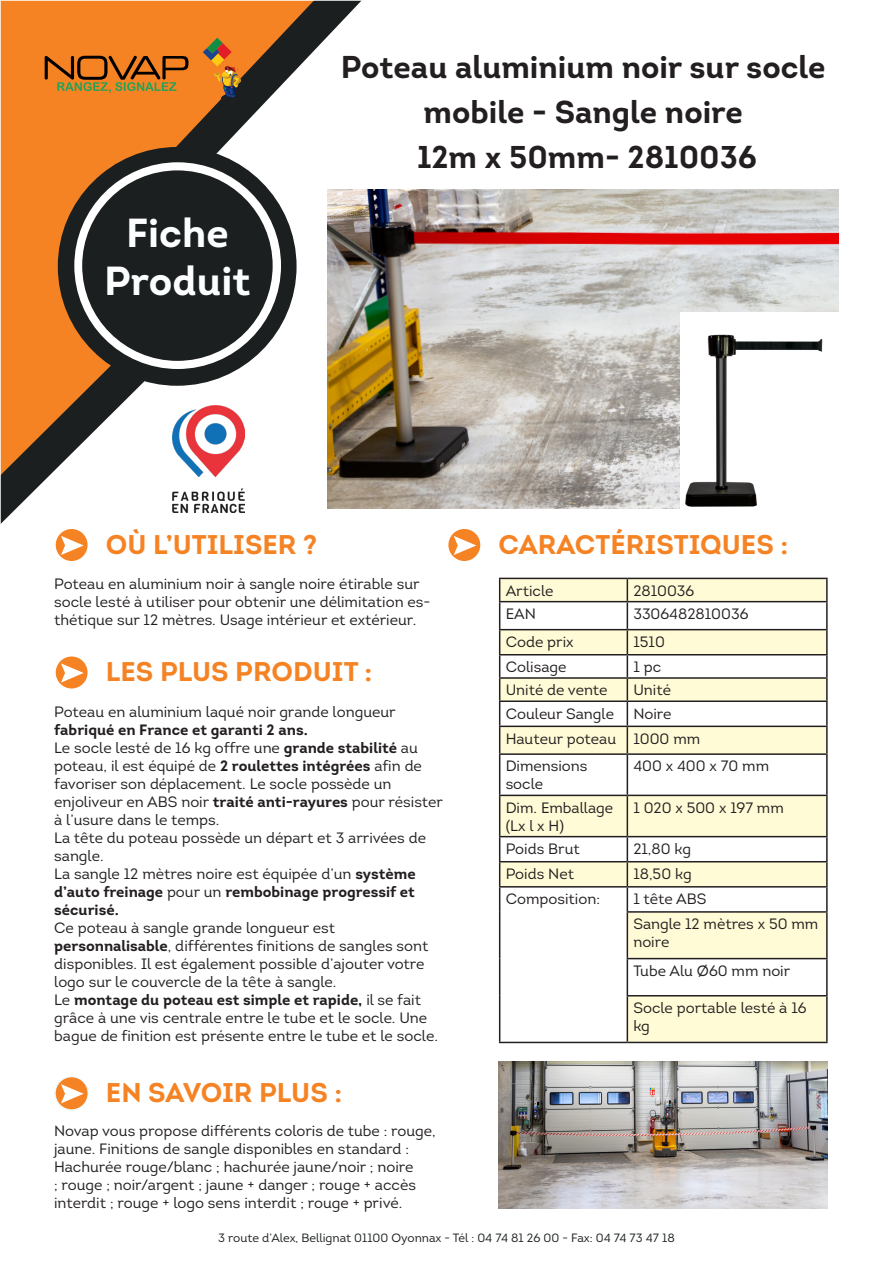
<style>
.page{position:relative;width:893px;height:1263px;background:#fff}
.page>*{position:absolute;margin:0;border:0;box-sizing:border-box;transform-origin:0 0}
.t1{font:700 40.5px/48.6px "Intro";color:#fbfdfe;text-align:center}
.t2{font:700 31.5px "Intro";color:#231f20}
.t3{font:700 27px "Intro";color:#f58324}
.t4{font:15px/18px "Intro";color:#231f20}
.t5{font:700 15px/18px "Intro";color:#231f20;text-align:justify}
.t6{font:12px "Intro";color:#1b1f1f}
.s1{font-weight:700}
.s2{font-weight:400}
</style>
<div class="page">
<svg style="left:3px;top:3px;width:293px;height:496px;fill:#f58323"></svg>
<svg style="left:3px;top:342px;width:164px;height:180px"></svg>
<div style="left:59px;top:148px;width:237px;height:237px;background:#1b1f1f;border-radius:50%"></div>
<div style="left:74px;top:162px;width:207px;height:207px;background:#fff;border-radius:50%"></div>
<div style="left:82px;top:170px;width:191px;height:191px;background:#1b1f1f;border-radius:50%"></div>
<svg style="left:45px;top:0;width:317px;height:162px"></svg>
<svg style="left:55px;top:1076px;width:33px;height:34px"></svg>
<div style="left:54px;top:1076px;width:35px;height:35px;border:2px solid #f0f9f9;border-radius:50%"></div>
<svg style="left:61px;top:1084px;width:23px;height:19px"></svg>
<svg style="left:55px;top:528px;width:33px;height:34px"></svg>
<div style="left:54px;top:527px;width:35px;height:35px;border:2px solid #fff;border-radius:50%"></div>
<svg style="left:61px;top:536px;width:23px;height:19px"></svg>
<svg style="left:448px;top:528px;width:33px;height:34px"></svg>
<div style="left:447px;top:527px;width:35px;height:35px;border:2px solid #fff;border-radius:50%"></div>
<svg style="left:454px;top:536px;width:22px;height:19px"></svg>
<div style="left:55px;top:656px;width:33px;height:33px;background:#f58324;border-radius:50%"></div>
<div style="left:54px;top:655px;width:35px;height:35px;border:2px solid #fff;border-radius:50%"></div>
<svg style="left:61px;top:663px;width:23px;height:19px"></svg>
<svg style="left:500px;top:579px;width:326px;height:463px"></svg>
<hr style="left:499px;top:578px;width:128px;height:1px;background:#231f20">
<hr style="left:627px;top:578px;width:201px;height:1px;background:#231f20">
<hr style="left:826px;top:579px;width:2px;height:22px;background:#231f20">
<hr style="left:499px;top:601px;width:128px;height:1px;background:#231f20">
<hr style="left:627px;top:601px;width:201px;height:1px;background:#231f20">
<hr style="left:826px;top:602px;width:2px;height:27px;background:#231f20">
<hr style="left:499px;top:629px;width:128px;height:1px;background:#231f20">
<hr style="left:627px;top:629px;width:201px;height:1px;background:#231f20">
<hr style="left:826px;top:630px;width:2px;height:24px;background:#231f20">
<hr style="left:499px;top:654px;width:128px;height:1px;background:#231f20">
<hr style="left:627px;top:654px;width:201px;height:1px;background:#231f20">
<hr style="left:826px;top:655px;width:2px;height:22px;background:#231f20">
<hr style="left:499px;top:677px;width:128px;height:2px;background:#231f20">
<hr style="left:627px;top:677px;width:201px;height:2px;background:#231f20">
<hr style="left:826px;top:679px;width:2px;height:21px;background:#231f20">
<hr style="left:499px;top:700px;width:128px;height:2px;background:#231f20">
<hr style="left:627px;top:700px;width:201px;height:2px;background:#231f20">
<hr style="left:826px;top:702px;width:2px;height:24px;background:#231f20">
<hr style="left:499px;top:726px;width:128px;height:1px;background:#231f20">
<svg style="left:499px;top:579px;width:1px;height:174px"></svg>
<hr style="left:627px;top:726px;width:201px;height:1px;background:#231f20">
<svg style="left:627px;top:579px;width:1px;height:174px"></svg>
<hr style="left:826px;top:727px;width:2px;height:26px;background:#231f20">
<hr style="left:499px;top:753px;width:128px;height:2px;background:#231f20">
<hr style="left:499px;top:755px;width:1px;height:40px;background:#231f20">
<hr style="left:627px;top:753px;width:201px;height:2px;background:#231f20">
<hr style="left:627px;top:755px;width:1px;height:40px;background:#231f20">
<hr style="left:826px;top:755px;width:2px;height:40px;background:#231f20">
<hr style="left:499px;top:795px;width:128px;height:1px;background:#231f20">
<hr style="left:499px;top:796px;width:1px;height:40px;background:#231f20">
<hr style="left:627px;top:795px;width:201px;height:1px;background:#231f20">
<hr style="left:627px;top:796px;width:1px;height:40px;background:#231f20">
<hr style="left:826px;top:796px;width:2px;height:40px;background:#231f20">
<hr style="left:499px;top:836px;width:128px;height:1px;background:#231f20">
<hr style="left:627px;top:836px;width:201px;height:1px;background:#231f20">
<hr style="left:826px;top:837px;width:2px;height:24px;background:#231f20">
<hr style="left:499px;top:861px;width:128px;height:1px;background:#231f20">
<hr style="left:627px;top:861px;width:201px;height:1px;background:#231f20">
<hr style="left:826px;top:862px;width:2px;height:24px;background:#231f20">
<hr style="left:499px;top:886px;width:128px;height:1px;background:#231f20">
<svg style="left:499px;top:837px;width:1px;height:75px"></svg>
<hr style="left:627px;top:886px;width:201px;height:1px;background:#231f20">
<svg style="left:627px;top:837px;width:1px;height:74px"></svg>
<hr style="left:826px;top:887px;width:2px;height:24px;background:#231f20">
<hr style="left:499px;top:912px;width:1px;height:46px;background:#231f20">
<hr style="left:627px;top:911px;width:201px;height:2px;background:#231f20">
<hr style="left:627px;top:913px;width:1px;height:45px;background:#231f20">
<hr style="left:826px;top:913px;width:2px;height:45px;background:#231f20">
<hr style="left:499px;top:958px;width:1px;height:38px;background:#231f20">
<hr style="left:627px;top:958px;width:201px;height:1px;background:#231f20">
<hr style="left:627px;top:959px;width:1px;height:36px;background:#231f20">
<hr style="left:826px;top:959px;width:2px;height:36px;background:#231f20">
<hr style="left:499px;top:996px;width:1px;height:46px;background:#231f20">
<hr style="left:627px;top:995px;width:201px;height:1px;background:#231f20">
<hr style="left:627px;top:996px;width:1px;height:46px;background:#231f20">
<hr style="left:826px;top:996px;width:2px;height:46px;background:#231f20">
<hr style="left:499px;top:1042px;width:128px;height:1px;background:#231f20">
<hr style="left:627px;top:1042px;width:201px;height:1px;background:#231f20">
<img style="left:173px;top:406px;width:71px;height:107px">
<img style="left:499px;top:1062px;width:329px;height:147px">
<img style="left:327px;top:189px;width:512px;height:320px">
<img style="left:680px;top:313px;width:159px;height:196px">
<p class="t1" style="left:104px;top:208px;width:148px">Fiche<br>Produit</p>
<p class="t2" style="left:341px;top:46px;width:486px">Poteau aluminium noir sur socle</p>
<p class="t2" style="left:423px;top:91px;width:321px">mobile - Sangle noire</p>
<p class="t2" style="left:417px;top:136px;width:342px">12m x 50mm- 2810036</p>
<p class="t3" style="left:106px;top:527px;width:213px">OÙ L’UTILISER ?</p>
<p class="t3" style="left:499px;top:527px;width:291px">CARACTÉRISTIQUES :</p>
<p class="t4" style="left:54px;top:575px;width:378px">Poteau en aluminium noir à sangle noire étirable sur socle lesté à utiliser pour obtenir une délimitation es&shy;thétique sur 12 mètres. Usage intérieur et extérieur.</p>
<p class="t3" style="left:106px;top:654px;width:268px">LES PLUS PRODUIT :</p>
<p class="t4" style="left:54px;top:702px;width:343px">Poteau en aluminium laqué noir grande longueur</p>
<p class="t5" style="left:54px;top:720px;width:255px">fabriqué en France et garanti 2 ans.</p>
<p class="t4" style="left:54px;top:738px;width:369px">Le socle lesté de 16 kg offre une <span class="s1">grande stabilité</span> au poteau, il est équipé de <span class="s1">2 roulettes intégrées</span> afin de favoriser son déplacement. Le socle possède un</p>
<p class="t4" style="left:54px;top:792px;width:390px">enjoliveur en ABS noir <span class="s1">traité anti-rayures</span> pour résister à l’usure dans le temps.</p>
<p class="t4" style="left:54px;top:828px;width:373px">La tête du poteau possède un départ et 3 arrivées de sangle.</p>
<p class="t5" style="left:54px;top:864px;width:363px"><span class="s2">La sangle 12 mètres noire est équipée d’un</span> système d’auto freinage <span class="s2">pour un</span> rembobinage progressif et sécurisé.</p>
<p class="t4" style="left:54px;top:918px;width:282px">Ce poteau à sangle grande longueur est</p>
<p class="t4" style="left:54px;top:936px;width:376px"><span class="s1">personnalisable</span>, différentes finitions de sangles sont disponibles. Il est également possible d’ajouter votre logo sur le couvercle de la tête à sangle.</p>
<p class="t4" style="left:54px;top:990px;width:385px">Le <span class="s1">montage du poteau est simple et rapide,</span> il se fait grâce à une vis centrale entre le tube et le socle. Une bague de finition est présente entre le tube et le socle.</p>
<p class="t3" style="left:106px;top:1075px;width:238px">EN SAVOIR PLUS :</p>
<p class="t4" style="left:54px;top:1122px;width:383px">Novap vous propose différents coloris de tube : rouge, jaune. Finitions de sangle disponibles en standard :<br>Hachurée rouge/blanc ; hachurée jaune/noir ; noire<br>; rouge ; noir/argent ; jaune + danger ; rouge + accès interdit ; rouge + logo sens interdit ; rouge + privé.</p>
<p class="t4" style="left:506px;top:581px;width:49px">Article</p>
<p class="t4" style="left:633px;top:581px;width:63px">2810036</p>
<p class="t4" style="left:506px;top:605px;width:32px">EAN</p>
<p class="t4" style="left:633px;top:605px;width:117px">3306482810036</p>
<p class="t4" style="left:506px;top:633px;width:69px">Code prix</p>
<p class="t4" style="left:633px;top:633px;width:33px">1510</p>
<p class="t4" style="left:506px;top:658px;width:62px">Colisage</p>
<p class="t4" style="left:633px;top:658px;width:29px">1 pc</p>
<p class="t4" style="left:506px;top:681px;width:103px">Unité de vente</p>
<p class="t4" style="left:633px;top:681px;width:39px">Unité</p>
<p class="t4" style="left:506px;top:704px;width:110px">Couleur Sangle</p>
<p class="t4" style="left:633px;top:704px;width:40px">Noire</p>
<p class="t4" style="left:506px;top:729px;width:112px">Hauteur poteau</p>
<p class="t4" style="left:633px;top:729px;width:68px">1000 mm</p>
<p class="t4" style="left:506px;top:757px;width:83px">Dimensions socle</p>
<p class="t4" style="left:633px;top:757px;width:137px">400 x 400 x 70 mm</p>
<p class="t4" style="left:506px;top:798px;width:109px">Dim. Emballage</p>
<p class="t4" style="left:506px;top:816px;width:60px">(Lx l x H)</p>
<p class="t4" style="left:633px;top:798px;width:152px">1 020 x 500 x 197 mm</p>
<p class="t4" style="left:506px;top:840px;width:76px">Poids Brut</p>
<p class="t4" style="left:633px;top:840px;width:59px">21,80 kg</p>
<p class="t4" style="left:506px;top:865px;width:70px">Poids Net</p>
<p class="t4" style="left:633px;top:865px;width:60px">18,50 kg</p>
<p class="t4" style="left:506px;top:890px;width:96px">Composition:</p>
<p class="t4" style="left:633px;top:890px;width:75px">1 tête ABS</p>
<p class="t4" style="left:633px;top:915px;width:187px">Sangle 12 mètres x 50 mm noire</p>
<p class="t4" style="left:633px;top:962px;width:158px">Tube Alu Ø60 mm noir</p>
<p class="t4" style="left:633px;top:999px;width:175px">Socle portable lesté à 16 kg</p>
<p class="t6" style="left:218px;top:1230px;width:458px">3 route d’Alex, Bellignat 01100 Oyonnax - Tél : 04 74 81 26 00 - Fax: 04 74 73 47 18</p>
</div>
